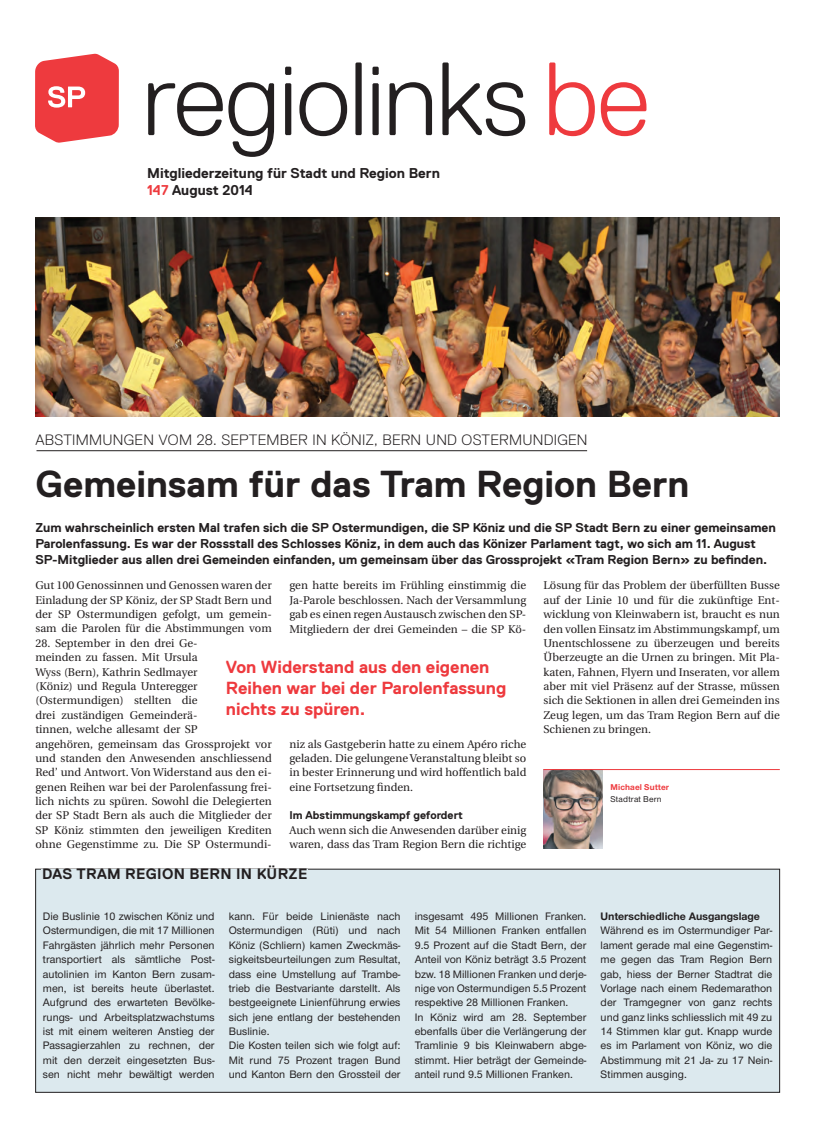
<style>
.page{position:relative;width:833px;height:1134px;background:#fff}
.page>*{position:absolute;margin:0;border:0;box-sizing:border-box;transform-origin:0 0}
.t1{font:300 103.75px "Replica";letter-spacing:-.015em;color:#231f20}
.t2{font:700 37.5px "Replica";color:#231f20}
.t3{font:700 17.5px/21px "Replica";color:#ee3a3e}
.t4{font:300 15px "Replica";letter-spacing:.015em;color:#231f20}
.t5{font:700 15px "Replica";letter-spacing:.02em;color:#231f20}
.t6{font:700 14.25px/17.5px "Replica";color:#231f20}
.t7{font:700 12.75px/16.2px "Replica";color:#231f20}
.t8{font:11.25px/14.4px "Utopia";color:#231f20;text-align:justify}
.t9{font:500 11.25px/14.4px "Nimbus San Nov";color:#231f20;text-align:justify}
.t10{font:700 11.25px "Nimbus San Nov";color:#231f20}
.t11{font:700 11.25px "Replica";color:#231f20}
.t12{font:700 8.75px "Nimbus San Nov";letter-spacing:.02em;color:#ee3a3e}
.t13{font:500 8.75px "Nimbus San Nov";letter-spacing:.025em;color:#231f20}
.s1{color:#ee3a3e}
</style>
<div class="page">
<svg style="left:35px;top:54px;width:84px;height:89px;background:#f05a5d"></svg>
<img style="left:35px;top:218px;width:745px;height:199px">
<hr style="left:36px;top:450px;width:551px;height:1px;background:#231f20">
<div style="left:36px;top:869px;width:743px;height:223px;background:#dce9ee"></div>
<img style="left:543px;top:770px;width:59px;height:78px">
<hr style="left:543px;top:769px;width:237px;height:1px;background:#ee3a3e">
<h1 class="t1" style="left:142px;top:42px;width:509px">regiolinks <span class="s1">be</span></h1>
<p class="t6" style="left:147px;top:164px;width:294px">Mitgliederzeitung für Stadt und Region Bern<br><span class="s1">147</span> August 2014</p>
<h3 class="t4" style="left:35px;top:432px;width:553px">ABSTIMMUNGEN VOM 28. SEPTEMBER IN KÖNIZ, BERN UND OSTERMUNDIGEN</h3>
<h2 class="t2" style="left:35px;top:463px;width:655px">Gemeinsam für das Tram Region Bern</h2>
<p class="t7" style="left:35px;top:519px;width:742px">Zum wahrscheinlich ersten Mal trafen sich die SP Ostermundigen, die SP Köniz und die SP Stadt Bern zu einer gemeinsamen<br>Parolenfassung. Es war der Rossstall des Schlosses Köniz, in dem auch das Könizer Parlament tagt, wo sich am 11. August<br>SP-Mitglieder aus allen drei Gemeinden einfanden, um gemeinsam über das Grossprojekt «Tram Region Bern» zu befinden.</p>
<p class="t8" style="left:35px;top:578px;width:238px">Gut 100 Genossinnen und Genossen waren der Einladung der SP Köniz, der SP Stadt Bern und der SP Ostermundigen gefolgt, um gemein&shy;sam die Parolen für die Abstimmungen vom</p>
<p class="t8" style="left:35px;top:636px;width:238px;text-align:left">28. September in den drei Ge-<br>meinden zu fassen. Mit Ursula<br>Wyss (Bern), Kathrin Sedlmayer<br>(Köniz) und Regula Unteregger (Ostermundigen) stellten die<br>drei zuständigen Gemeinderä-<br>tinnen, welche allesamt der SP<br>angehören, gemeinsam das Grossprojekt vor und standen den Anwesenden anschliessend Red’ und Antwort. Von Widerstand aus den ei&shy;genen Reihen war bei der Parolenfassung frei&shy;lich nichts zu spüren. Sowohl die Delegierten der SP Stadt Bern als auch die Mitglieder der SP Köniz stimmten den jeweiligen Krediten ohne Gegenstimme zu. Die SP Ostermundi-</p>
<p class="t8" style="left:289px;top:578px;width:238px">gen hatte bereits im Frühling einstimmig die Ja-Parole beschlossen. Nach der Versammlung gab es einen regen Austausch zwischen den SP-Mitgliedern der drei Gemeinden – die SP Kö-</p>
<p class="t8" style="left:543px;top:579px;width:238px">Lösung für das Problem der überfüllten Busse auf der Linie 10 und für die zukünftige Ent&shy;wicklung von Kleinwabern ist, braucht es nun den vollen Einsatz im Abstimmungskampf, um Unentschlossene zu überzeugen und bereits Überzeugte an die Urnen zu bringen. Mit Pla&shy;katen, Fahnen, Flyern und Inseraten, vor allem aber mit viel Präsenz auf der Strasse, müssen sich die Sektionen in allen drei Gemeinden ins Zeug legen, um das Tram Region Bern auf die Schienen zu bringen.</p>
<h3 class="t3" style="left:226px;top:656px;width:282px">Von Widerstand aus den eigenen<br>Reihen war bei der Parolenfassung nichts zu spüren.</h3>
<p class="t8" style="left:289px;top:737px;width:238px">niz als Gastgeberin hatte zu einem Apéro riche geladen. Die gelungene Veranstaltung bleibt so in bester Erinnerung und wird hoffentlich bald eine Fortsetzung finden.</p>
<p class="t11" style="left:289px;top:809px;width:175px">Im Abstimmungskampf gefordert</p>
<p class="t8" style="left:289px;top:823px;width:238px">Auch wenn sich die Anwesenden darüber einig waren, dass das Tram Region Bern die richtige</p>
<p class="t12" style="left:610px;top:782px;width:60px">Michael Sutter</p>
<p class="t13" style="left:610px;top:794px;width:53px">Stadtrat Bern</p>
<h3 class="t5" style="left:42px;top:866px;width:267px">DAS TRAM REGION BERN IN KÜRZE</h3>
<p class="t9" style="left:43px;top:909px;width:173px">Die Buslinie 10 zwischen Köniz und Ostermundigen, die mit 17 Millionen Fahrgästen jährlich mehr Personen transportiert als sämtliche Post&shy;autolinien im Kanton Bern zusam&shy;men, ist bereits heute überlastet.<br>Aufgrund des erwarteten Bevölke&shy;rungs- und Arbeitsplatzwachstums ist mit einem weiteren Anstieg der Passagierzahlen zu rechnen, der mit den derzeit eingesetzten Bus&shy;sen nicht mehr bewältigt werden</p>
<p class="t9" style="left:229px;top:909px;width:173px;text-align:left">kann. Für beide Linienäste nach<br>Ostermundigen (Rüti) und nach<br>Köniz (Schliern) kamen Zweckmäs&shy;sigkeitsbeurteilungen zum Resultat, dass eine Umstellung auf Trambe&shy;trieb die Bestvariante darstellt. Als bestgeeignete Linienführung erwies sich jene entlang der bestehenden<br>Buslinie.<br>Die Kosten teilen sich wie folgt auf:<br>Mit rund 75 Prozent tragen Bund und Kanton Bern den Grossteil der</p>
<p class="t9" style="left:415px;top:909px;width:173px;text-align:left">insgesamt 495 Millionen Franken.<br>Mit 54 Millionen Franken entfallen 9.5 Prozent auf die Stadt Bern, der Anteil von Köniz beträgt 3.5 Prozent bzw. 18 Millionen Franken und derje&shy;nige von Ostermundigen 5.5 Prozent respektive 28 Millionen Franken.<br>In Köniz wird am 28. September ebenfalls über die Verlängerung der Tramlinie 9 bis Kleinwabern abge&shy;stimmt. Hier beträgt der Gemeinde&shy;anteil rund 9.5 Millionen Franken.</p>
<p class="t10" style="left:600px;top:910px;width:161px">Unterschiedliche Ausgangslage</p>
<p class="t9" style="left:600px;top:923px;width:173px">Während es im Ostermundiger Par&shy;lament gerade mal eine Gegenstim&shy;me gegen das Tram Region Bern gab, hiess der Berner Stadtrat die Vorlage nach einem Redemarathon der Tramgegner von ganz rechts und ganz links schliesslich mit 49 zu 14 Stimmen klar gut. Knapp wurde es im Parlament von Köniz, wo die Abstimmung mit 21 Ja- zu 17 Nein-Stimmen ausging.</p>
</div>
